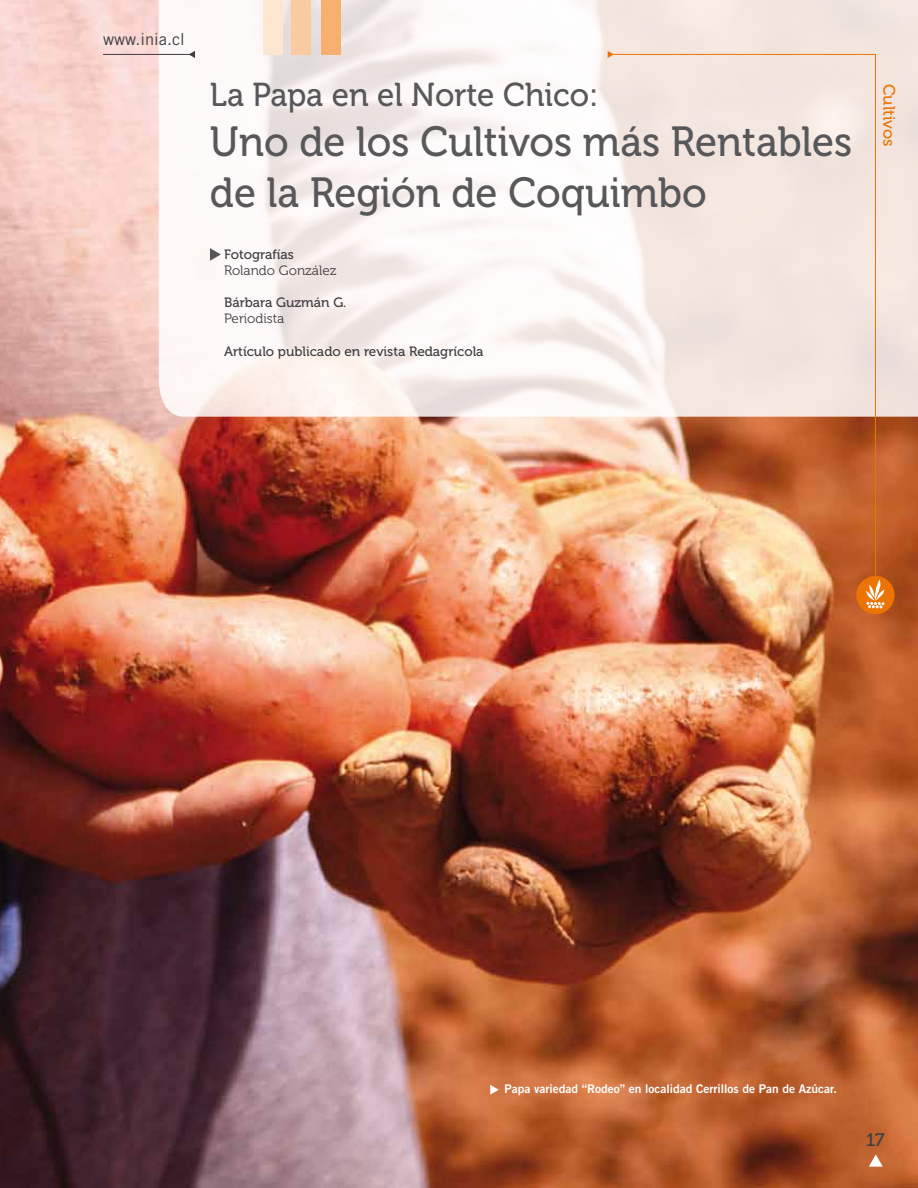
<style>
.page{position:relative;width:918px;height:1188px;background:#fff}
.page>*{position:absolute;margin:0;border:0;box-sizing:border-box;transform-origin:0 0}
.t1{font:42px/50.4px "Museo 500";color:#58585a;scale:.95 1}
.t2{font:33px "Museo 500";color:#58585a;scale:.95 1}
.t3{font:18px "Museo 500";color:#3e3d40}
.t4{font:16.5px "Trade Gothic LT Std";color:#3e3d40}
.t5{font:16.5px "Museo 500";color:#ec7405}
.t6{font:13.5px "Museo 500";color:#3e3d40}
.t7{font:13.5px "Museo 300";color:#3e3d40}
.t8{font:12px "Trade Gothic LT Std Bd 2";color:#fff}
</style>
<div class="page">
<img style="left:0;top:0;width:918px;height:1188px">
<svg style="left:159px;top:0;width:759px;height:417px;fill:#fdf7f6"></svg>
<svg style="left:210px;top:248px;width:11px;height:13px"></svg>
<svg style="left:490px;top:1084px;width:9px;height:12px"></svg>
<svg style="left:869px;top:1155px;width:14px;height:12px"></svg>
<svg style="left:189px;top:51px;width:6px;height:7px"></svg>
<hr style="left:103px;top:54px;width:92px;height:1px;background:#3e3d40">
<div style="left:263px;top:0;width:20px;height:54px;background:#fde6d0"></div>
<div style="left:291px;top:0;width:20px;height:54px;background:#facb9f"></div>
<div style="left:321px;top:0;width:20px;height:54px;background:#f6af6e"></div>
<svg style="left:610px;top:54px;width:266px;height:524px;background:#eaccba"></svg>
<svg style="left:608px;top:51px;width:6px;height:7px"></svg>
<div style="left:856px;top:576px;width:39px;height:38px;background:#ec7405;border-radius:50%"></div>
<svg style="left:866px;top:580px;width:19px;height:28px"></svg>
<p class="t4" style="left:103px;top:29px;width:83px">www.inia.cl</p>
<h2 class="t2" style="left:210px;top:76px;width:410px">La Papa en el Norte Chico:</h2>
<h1 class="t1" style="left:210px;top:117px;width:678px">Uno de los Cultivos más Rentables de la Región de Coquimbo</h1>
<p class="t6" style="left:224px;top:247px;width:71px">Fotografías</p>
<p class="t7" style="left:224px;top:263px;width:114px">Rolando González</p>
<p class="t6" style="left:224px;top:295px;width:124px">Bárbara Guzmán G.</p>
<p class="t7" style="left:224px;top:312px;width:62px">Periodista</p>
<p class="t6" style="left:224px;top:344px;width:261px">Artículo publicado en revista Redagrícola</p>
<p class="t5" style="left:898px;top:84px;width:64px;rotate:90deg">Cultivos</p>
<p class="t8" style="left:505px;top:1082px;width:334px">Papa variedad “Rodeo” en localidad Cerrillos de Pan de Azúcar.</p>
<h3 class="t3" style="left:866px;top:1130px;width:20px">17</h3>
</div>
